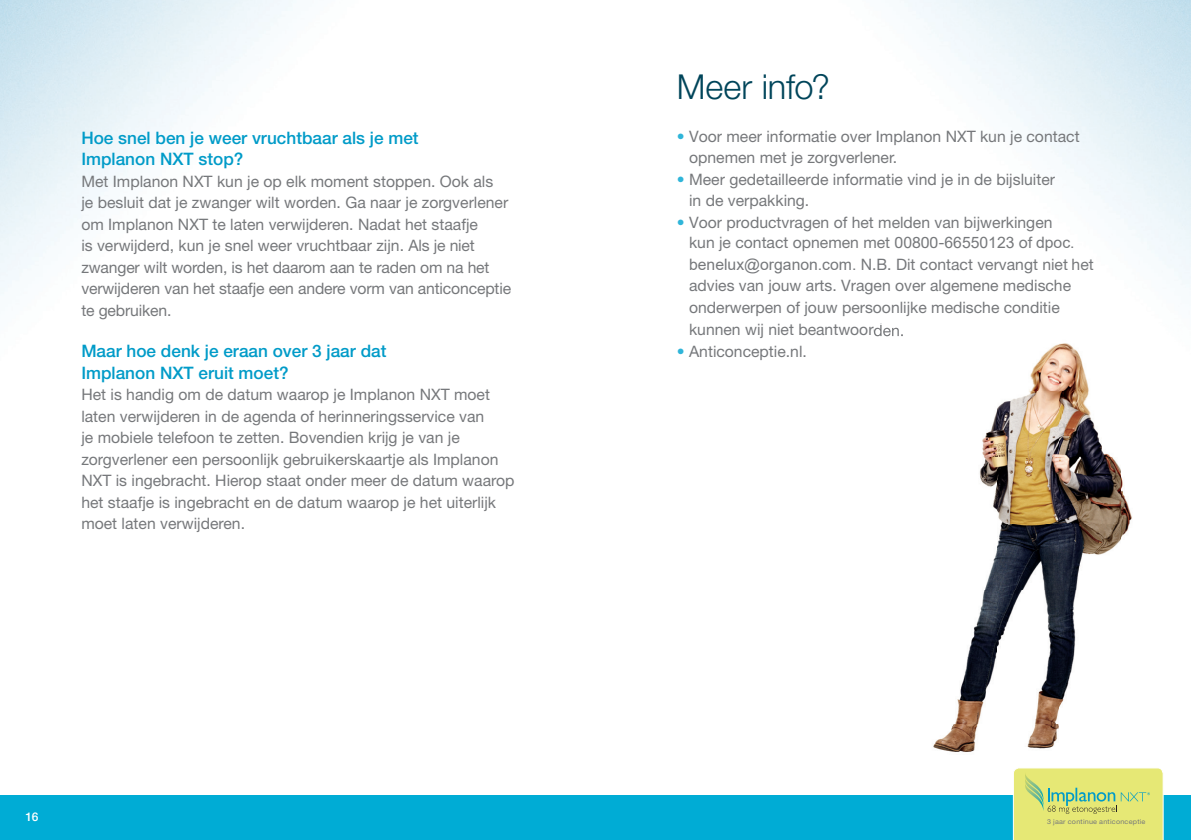
<style>
.page{position:relative;width:1191px;height:840px;background:#fff}
.page>*{position:absolute;margin:0;border:0;box-sizing:border-box;transform-origin:0 0}
.t1{font:300 34.4px "Helvetica Neue LT Std";letter-spacing:-.005em;color:#00455a}
.t2{font:500 17.2px/21.4px "Helvetica Neue LT Std";color:#009bc8}
.t3{font:15.8px/21.4px "Helvetica Neue LT Std";color:#76787b}
.t4{font:500 12px "Helvetica Neue LT Std";color:#fff}
.t5{font:6.8px "Helvetica Neue LT Std";letter-spacing:.03em;color:#76787b;scale:1.07 1}
.s1{color:#2fb5d9}
.s2{font-family:"Arial"}
</style>
<div class="page">
<div style="left:0;top:794px;width:1191px;height:45px;background:#00acd5"></div>
<svg style="left:1013px;top:768px;width:150px;height:71px;background:#dbe37a"></svg>
<img style="left:933px;top:391px;width:200px;height:361px">
<img style="left:1028px;top:325px;width:154px;height:66px">
<img style="left:874px;top:325px;width:29px;height:12px">
<p class="t2" style="left:81px;top:127px;width:339px">Hoe snel ben je weer vruchtbaar als je met<br>Implanon NXT stop?</p>
<p class="t3" style="left:81px;top:170px;width:431px">Met Implanon NXT kun je op elk moment stoppen. Ook als<br>je besluit dat je zwanger wilt worden. Ga naar je zorgverlener om Implanon NXT te laten verwijderen. Nadat het staafje<br>is verwijderd, kun je snel weer vruchtbaar zijn. Als je niet zwanger wilt worden, is het daarom aan te raden om na het verwijderen van het staafje een andere vorm van anticonceptie te gebruiken.</p>
<p class="t2" style="left:81px;top:340px;width:307px">Maar hoe denk je eraan over 3 jaar dat<br>Implanon NXT eruit moet?</p>
<p class="t3" style="left:81px;top:383px;width:434px">Het is handig om de datum waarop je Implanon NXT moet laten verwijderen in de agenda of herinneringsservice van<br>je mobiele telefoon te zetten. Bovendien krijg je van je zorgverlener een persoonlijk gebruikerskaartje als Implanon NXT is ingebracht. Hierop staat onder meer de datum waarop het staafje is ingebracht en de datum waarop je het uiterlijk moet laten verwijderen.</p>
<p class="t4" style="left:25px;top:809px;width:15px">16</p>
<h1 class="t1" style="left:677px;top:66px;width:155px">Meer info?</h1>
<p class="t3" style="left:689px;top:125px;width:392px;text-indent:-12px"><span class="s1">•</span> Voor meer informatie over Implanon NXT kun je contact opnemen met je zorgverlener.</p>
<p class="t3" style="left:689px;top:168px;width:367px;text-indent:-12px"><span class="s1">•</span> Meer gedetailleerde informatie vind je in de bijsluiter in de verpakking.</p>
<p class="t3" style="left:689px;top:211px;width:406px;text-indent:-12px"><span class="s1">•</span> Voor productvragen of het melden van bijwerkingen<br>kun je contact opnemen met 0<span class="s2">0</span>800-<span class="s2">66550123</span> of <span class="s2">dpoc. benelux@organon.com.</span> N.B. Dit contact vervangt niet het advies van jouw arts. Vragen over algemene medische onderwerpen of jouw persoonlijke medische conditie kunnen wij niet beantwoorden.</p>
<p class="t3" style="left:677px;top:340px;width:131px"><span class="s1">•</span> Anticonceptie.nl.</p>
<p class="t5" style="left:1047px;top:817px;width:93px">3 jaar continue anticonceptie</p>
</div>
